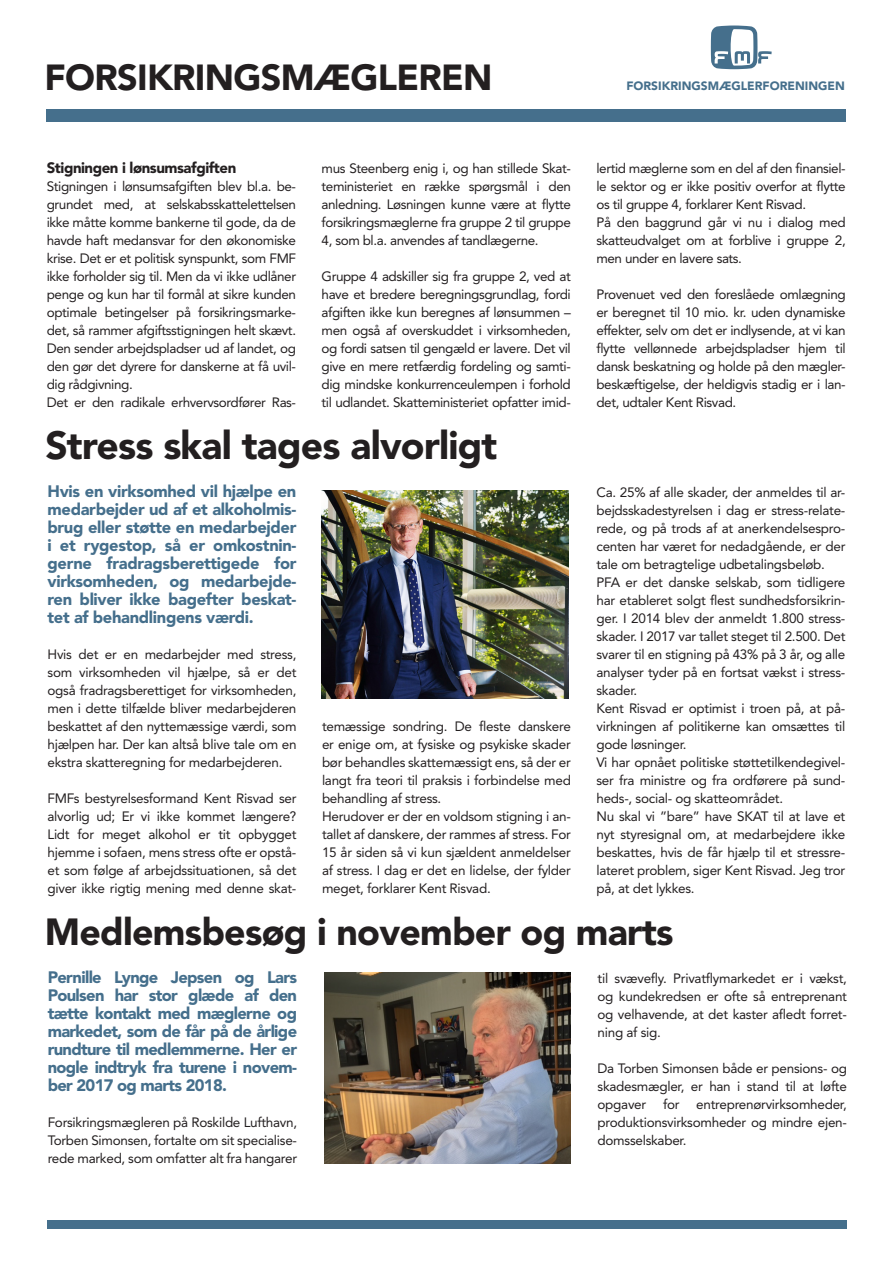
<style>
.page{position:relative;width:893px;height:1263px;background:#fff}
.page>*{position:absolute;margin:0;border:0;box-sizing:border-box;transform-origin:0 0}
.Paragraph_Style_1{font:900 39px "Avenir";letter-spacing:-.02em;color:#231f20}
.Paragraph_Style_1-2{font:900 37.5px "Avenir";letter-spacing:-.02em;color:#231f20}
.t1{font:900 36px "Avenir";letter-spacing:-.02em;color:#231f20}
.t2{font:900 16.5px/18px "Avenir";letter-spacing:-.03em;color:#456f8c;text-align:justify}
.t3{font:900 15px "Avenir";letter-spacing:-.03em;color:#231f20}
.t4{font:13.5px/18px "Avenir";letter-spacing:-.02em;color:#231f20;text-align:justify}
.t5{font:900 12px "Avenir";color:#456f8c}
</style>
<div class="page">
<svg style="left:711px;top:26px;width:61px;height:43px"></svg>
<div style="left:47px;top:109px;width:799px;height:13px;background:#456f8c"></div>
<div style="left:48px;top:1220px;width:799px;height:9px;background:#456f8c"></div>
<img style="left:321px;top:490px;width:247px;height:208px">
<img style="left:325px;top:972px;width:246px;height:191px">
<p class="t1" style="left:45px;top:56px;width:449px">FORSIKRINGSMÆGLEREN</p>
<p class="t5" style="left:626px;top:79px;width:220px">FORSIKRINGSMÆGLERFORENINGEN</p>
<p class="t3" style="left:47px;top:158px;width:191px">Stigningen i lønsumsafgiften</p>
<p class="t4" style="left:47px;top:177px;width:251px">Stigningen i lønsumsafgiften blev bl.a. be&shy;grundet med, at selskabsskattelettelsen ikke måtte komme bankerne til gode, da de havde haft medansvar for den økonomiske krise. Det er et politisk synspunkt, som FMF ikke forholder sig til. Men da vi ikke udlåner penge og kun har til formål at sikre kunden optimale betingelser på forsikringsmarke&shy;det, så rammer afgiftsstigningen helt skævt.<br>Den sender arbejdspladser ud af landet, og den gør det dyrere for danskerne at få uvil&shy;dig rådgivning.</p>
<p class="t4" style="left:47px;top:393px;width:251px">Det er den radikale erhvervsordfører Ras-</p>
<p class="t4" style="left:322px;top:159px;width:251px">mus Steenberg enig i, og han stillede Skat&shy;teministeriet en række spørgsmål i den anledning. Løsningen kunne være at flytte forsikringsmæglerne fra gruppe 2 til gruppe 4, som bl.a. anvendes af tandlægerne.</p>
<p class="t4" style="left:322px;top:267px;width:251px">Gruppe 4 adskiller sig fra gruppe 2, ved at have et bredere beregningsgrundlag, fordi afgiften ikke kun beregnes af lønsummen – men også af overskuddet i virksomheden, og fordi satsen til gengæld er lavere. Det vil give en mere retfærdig fordeling og samti&shy;dig mindske konkurrenceulempen i forhold til udlandet. Skatteministeriet opfatter imid-</p>
<p class="Paragraph_Style_1" style="left:45px;top:422px;width:454px">Stress skal tages alvorligt</p>
<p class="t2" style="left:48px;top:482px;width:250px">Hvis en virksomhed vil hjælpe en medarbejder ud af et alkoholmis&shy;brug eller støtte en medarbejder i et rygestop, så er omkostnin&shy;gerne fradragsberettigede for virksomheden, og medarbejde&shy;ren bliver ikke bagefter beskat&shy;tet af behandlingens værdi.</p>
<p class="t4" style="left:48px;top:645px;width:250px">Hvis det er en medarbejder med stress, som virksomheden vil hjælpe, så er det også fradragsberettiget for virksomheden, men i dette tilfælde bliver medarbejderen beskattet af den nyttemæssige værdi, som hjælpen har. Der kan altså blive tale om en ekstra skatteregning for medarbejderen.</p>
<p class="t4" style="left:48px;top:789px;width:250px">FMFs bestyrelsesformand Kent Risvad ser alvorlig ud; Er vi ikke kommet længere?<br>Lidt for meget alkohol er tit opbygget hjemme i sofaen, mens stress ofte er opstå&shy;et som følge af arbejdssituationen, så det giver ikke rigtig mening med denne skat-</p>
<p class="t4" style="left:322px;top:717px;width:250px">temæssige sondring. De fleste danskere er enige om, at fysiske og psykiske skader bør behandles skattemæssigt ens, så der er langt fra teori til praksis i forbindelse med behandling af stress.</p>
<p class="t4" style="left:322px;top:807px;width:250px">Herudover er der en voldsom stigning i an&shy;tallet af danskere, der rammes af stress. For 15 år siden så vi kun sjældent anmeldelser af stress. I dag er det en lidelse, der fylder meget, forklarer Kent Risvad.</p>
<p class="t4" style="left:596px;top:159px;width:251px">lertid mæglerne som en del af den finansiel&shy;le sektor og er ikke positiv overfor at flytte os til gruppe 4, forklarer Kent Risvad.</p>
<p class="t4" style="left:596px;top:213px;width:251px">På den baggrund går vi nu i dialog med skatteudvalget om at forblive i gruppe 2, men under en lavere sats.</p>
<p class="t4" style="left:596px;top:285px;width:251px">Provenuet ved den foreslåede omlægning er beregnet til 10 mio. kr. uden dynamiske effekter, selv om det er indlysende, at vi kan flytte vellønnede arbejdspladser hjem til dansk beskatning og holde på den mægler&shy;beskæftigelse, der heldigvis stadig er i lan&shy;det, udtaler Kent Risvad.</p>
<p class="t4" style="left:596px;top:483px;width:250px">Ca. 25% af alle skader, der anmeldes til ar&shy;bejdsskadestyrelsen i dag er stress-relate&shy;rede, og på trods af at anerkendelsespro&shy;centen har været for nedadgående, er der tale om betragtelige udbetalingsbeløb.</p>
<p class="t4" style="left:596px;top:573px;width:250px">PFA er det danske selskab, som tidligere har etableret solgt flest sundhedsforsikrin&shy;ger. I 2014 blev der anmeldt 1.800 stress&shy;skader. I 2017 var tallet steget til 2.500. Det svarer til en stigning på 43% på 3 år, og alle analyser tyder på en fortsat vækst i stress&shy;skader.</p>
<p class="t4" style="left:596px;top:699px;width:250px">Kent Risvad er optimist i troen på, at på&shy;virkningen af politikerne kan omsættes til gode løsninger.</p>
<p class="t4" style="left:596px;top:753px;width:250px">Vi har opnået politiske støttetilkendegivel&shy;ser fra ministre og fra ordførere på sund&shy;heds-, social- og skatteområdet.</p>
<p class="t4" style="left:596px;top:807px;width:250px">Nu skal vi ”bare” have SKAT til at lave et nyt styresignal om, at medarbejdere ikke beskattes, hvis de får hjælp til et stressre&shy;lateret problem, siger Kent Risvad. Jeg tror på, at det lykkes.</p>
<p class="Paragraph_Style_1-2" style="left:45px;top:909px;width:630px">Medlemsbesøg i november og marts</p>
<p class="t2" style="left:48px;top:968px;width:251px">Pernille Lynge Jepsen og Lars Poulsen har stor glæde af den tætte kontakt med mæglerne og markedet, som de får på de årlige rundture til medlemmerne. Her er nogle indtryk fra turene i novem&shy;ber 2017 og marts 2018.</p>
<p class="t4" style="left:48px;top:1113px;width:251px">Forsikringsmægleren på Roskilde Lufthavn, Torben Simonsen, fortalte om sit specialise&shy;rede marked, som omfatter alt fra hangarer</p>
<p class="t4" style="left:598px;top:969px;width:251px">til svævefly. Privatflymarkedet er i vækst, og kundekredsen er ofte så entreprenant og velhavende, at det kaster afledt forret&shy;ning af sig.</p>
<p class="t4" style="left:598px;top:1059px;width:251px">Da Torben Simonsen både er pensions- og skadesmægler, er han i stand til at løfte opgaver for entreprenørvirksomheder, produktionsvirksomheder og mindre ejen&shy;domsselskaber.</p>
</div>
